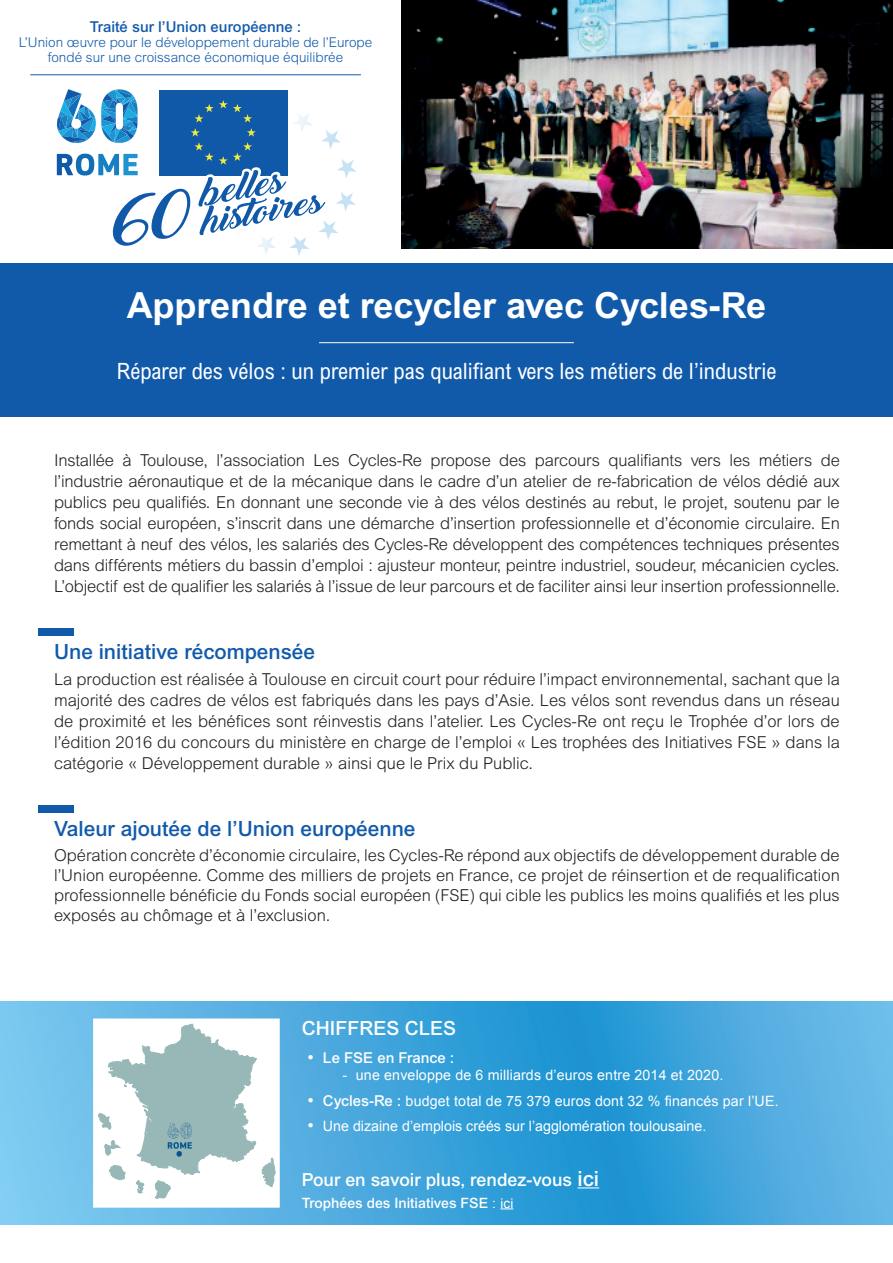
<style>
.page{position:relative;width:893px;height:1263px;background:#fff}
.page>*{position:absolute;margin:0;border:0;box-sizing:border-box;transform-origin:0 0}
.t1{font:700 36px "Arial";color:#fff}
.t2{font:condensed 22.5px "Arial";color:#fff}
.t3{font:500 21px "Arial";color:#115aaa}
.t4{font:500 19.5px "Arial";color:#fff}
.t5{font:500 18px "Arial";color:#fff}
.t6{font:300 16.5px/21px "Arial";color:#231f20;text-align:justify}
.t7{font:500 15px "Arial";color:#115aaa}
.t8{font:500 15px "Arial";color:#fff}
.t9{font:14.25px "Arial";letter-spacing:.01em;color:#fff}
.t10{font:500 14.25px "Arial";color:#fff}
.t11{font:300 13.5px/15px "Arial";color:#115aaa;text-align:center}
.s1{font-size:16.5px}
.s2{font-weight:500;font-size:16.5px}
.s3{font-weight:500;font-size:15px}
.s4{font-size:21px}
.s5{font-weight:400;font-size:13.5px}
</style>
<div class="page">
<div style="left:0;top:264px;width:893px;height:153px;background:#115aaa"></div>
<div style="left:38px;top:628px;width:36px;height:8px;background:#115aaa"></div>
<div style="left:38px;top:805px;width:36px;height:8px;background:#115aaa"></div>
<hr style="left:319px;top:342px;width:255px;height:1px;background:#fff">
<img style="left:402px;top:0;width:491px;height:249px">
<svg style="left:0;top:1001px;width:893px;height:224px;background:#48a9de"></svg>
<div style="left:95px;top:1020px;width:183px;height:186px;background:#fff"></div>
<svg style="left:98px;top:1024px;width:177px;height:175px"></svg>
<div style="left:93px;top:1018px;width:187px;height:190px;border:3px solid #fff"></div>
<img style="left:257px;top:246px;width:19px;height:8px">
<img style="left:290px;top:246px;width:19px;height:9px">
<img style="left:329px;top:221px;width:9px;height:16px">
<img style="left:336px;top:192px;width:20px;height:19px">
<img style="left:337px;top:159px;width:20px;height:19px">
<img style="left:329px;top:131px;width:12px;height:18px">
<svg style="left:56px;top:89px;width:273px;height:157px"></svg>
<hr style="left:30px;top:74px;width:331px;height:1px;background:#115aaa">
<svg style="left:577px;top:1187px;width:22px;height:1px"></svg>
<svg style="left:500px;top:1208px;width:13px;height:1px"></svg>
<p class="t7" style="left:90px;top:18px;width:213px">Traité sur l’Union européenne :</p>
<p class="t11" style="left:19px;top:34px;width:355px">L’Union œuvre pour le développement durable de l’Europe fondé sur une croissance économique équilibrée</p>
<h1 class="t1" style="left:127px;top:284px;width:641px">Apprendre et recycler avec Cycles-Re</h1>
<h2 class="t2" style="left:117px;top:357px;width:661px">Réparer des vélos : un premier pas qualifiant vers les métiers de l’industrie</h2>
<p class="t6" style="left:54px;top:450px;width:787px">Installée à Toulouse, l’association Les Cycles-Re propose des parcours qualifiants vers les métiers de l’industrie aéronautique et de la mécanique dans le cadre d’un atelier de re-fabrication de vélos dédié aux publics peu qualifiés. En donnant une seconde vie à des vélos destinés au rebut, le projet, soutenu par le fonds social européen, s’inscrit dans une démarche d’insertion professionnelle et d’économie circulaire. En remettant à neuf des vélos, les salariés des Cycles-Re développent des compétences techniques présentes dans différents métiers du bassin d’emploi : ajusteur monteur, peintre industriel, soudeur, mécanicien cycles.<br>L’objectif est de qualifier les salariés à l’issue de leur parcours et de faciliter ainsi leur insertion professionnelle.</p>
<p class="t3" style="left:54px;top:639px;width:263px">Une initiative récompensée</p>
<p class="t6" style="left:54px;top:668px;width:787px">La production est réalisée à Toulouse en circuit court pour réduire l’impact environnemental, sachant que la majorité des cadres de vélos est fabriqués dans les pays d’Asie. Les vélos sont revendus dans un réseau de proximité et les bénéfices sont réinvestis dans l’atelier. Les Cycles-Re ont reçu le Trophée d’or lors de l’édition 2016 du concours du ministère en charge de l’emploi « Les trophées des Initiatives FSE » dans la catégorie « Développement durable » ainsi que le Prix du Public.</p>
<p class="t3" style="left:54px;top:816px;width:363px">Valeur ajoutée de l’Union européenne</p>
<p class="t6" style="left:54px;top:846px;width:787px;line-height:19.8px">Opération concrète d’économie circulaire, les Cycles-Re répond aux objectifs de développement durable de l’Union européenne. Comme des milliers de projets en France, ce projet de réinsertion et de requalification professionnelle bénéficie du Fonds social européen (FSE) qui cible les publics les moins qualifiés et les plus exposés au chômage et à l’exclusion.</p>
<p class="t4" style="left:302px;top:1016px;width:156px">CHIFFRES CLES</p>
<p class="t8" style="left:308px;top:1049px;width:148px"><span class="s1">•</span> Le FSE en France :</p>
<p class="t9" style="left:342px;top:1066px;width:382px">- une enveloppe de 6 milliards d’euros entre 2014 et 2020.</p>
<p class="t9" style="left:308px;top:1091px;width:472px"><span class="s2">•</span> <span class="s3">Cycles-Re :</span> budget total de 75 379 euros dont 32 % financés par l’UE.</p>
<p class="t9" style="left:308px;top:1117px;width:400px"><span class="s2">•</span> Une dizaine d’emplois créés sur l’agglomération toulousaine.</p>
<p class="t5" style="left:302px;top:1169px;width:299px">Pour en savoir plus, rendez-vous <span class="s4">ici</span></p>
<p class="t10" style="left:302px;top:1194px;width:213px">Trophées des Initiatives FSE <span class="s5">: ici</span></p>
</div>
